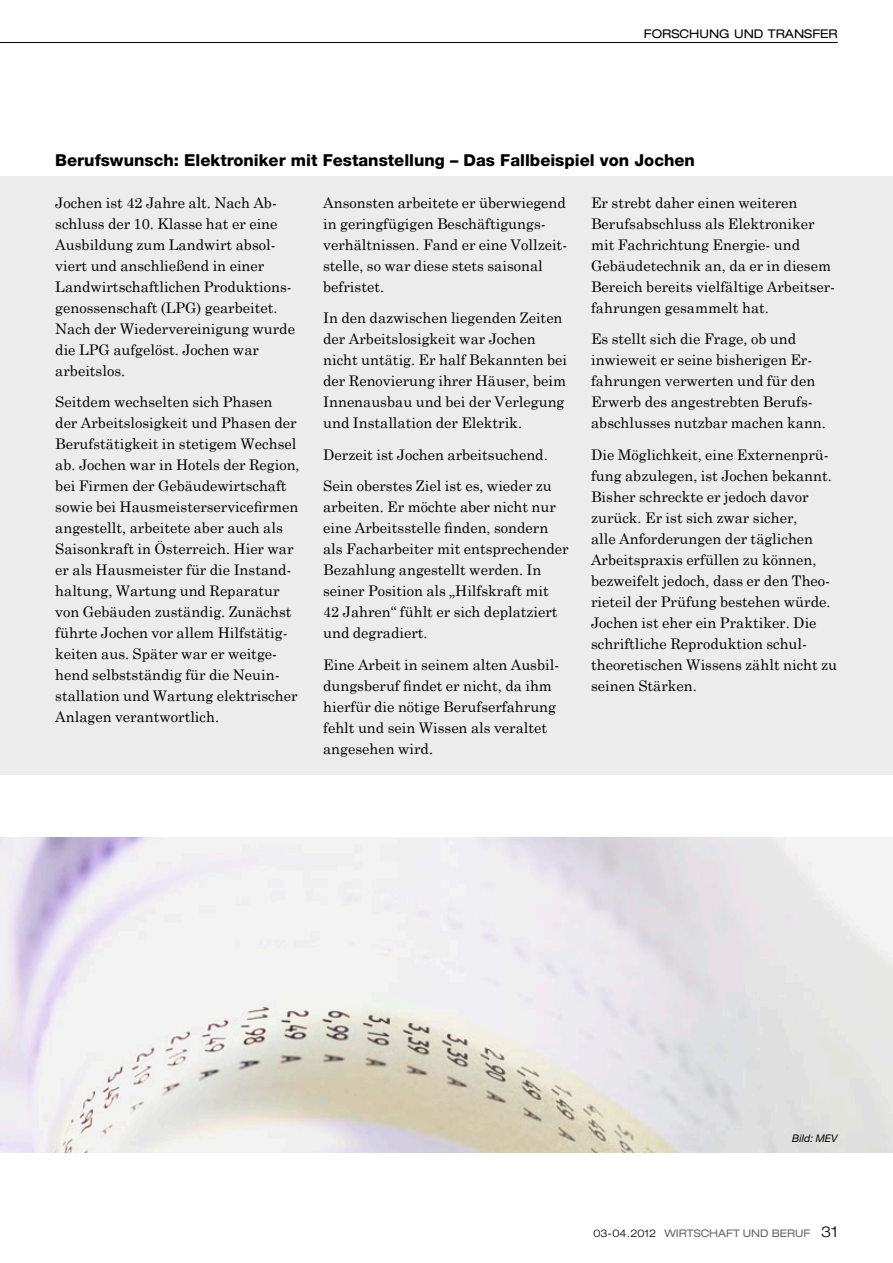
<style>
.page{position:relative;width:893px;height:1263px;background:#fff}
.page>*{position:absolute;margin:0;border:0;box-sizing:border-box;transform-origin:0 0}
.t1{font:800 16.5px "Helvetica Neue";color:#000}
.t2{font:14.7px/21px "Century Schoolbook";color:#000}
.t3{font:expanded 12px "Helvetica Neue";color:#000}
.t4{font:expanded 10.5px "Helvetica Neue";color:#676767}
.t5{font:italic 10.5px "Helvetica Neue";color:#000}
.s1{font-weight:300;color:#000}
.s2{font-weight:300;font-size:15px;color:#000}
</style>
<div class="page">
<hr style="left:0;top:42px;width:838px;height:1px;background:#000">
<div style="left:0;top:176px;width:893px;height:599px;background:#ececec"></div>
<img style="left:0;top:838px;width:893px;height:315px">
<p class="t3" style="left:644px;top:27px;width:195px">FORSCHUNG UND TRANSFER</p>
<p class="t1" style="left:55px;top:150px;width:641px">Berufswunsch: Elektroniker mit Festanstellung – Das Fallbeispiel von Jochen</p>
<p class="t2" style="left:55px;top:192px;width:241px">Jochen ist 42 Jahre alt. Nach Ab&shy;schluss der 10. Klasse hat er eine<br>Ausbildung zum Landwirt absol&shy;viert und anschließend in einer<br>Landwirtschaftlichen Produktions&shy;genossenschaft (LPG) gearbeitet.<br>Nach der Wiedervereinigung wurde die LPG aufgelöst. Jochen war arbeitslos.</p>
<p class="t2" style="left:55px;top:391px;width:246px">Seitdem wechselten sich Phasen<br>der Arbeitslosigkeit und Phasen der Berufstätigkeit in stetigem Wechsel ab. Jochen war in Hotels der Region, bei Firmen der Gebäudewirtschaft sowie bei Hausmeisterservicefirmen angestellt, arbeitete aber auch als Saisonkraft in Österreich. Hier war er als Hausmeister für die Instand&shy;haltung, Wartung und Reparatur von Gebäuden zuständig. Zunächst führte Jochen vor allem Hilfstätig&shy;keiten aus. Später war er weitge&shy;hend selbstständig für die Neuin&shy;stallation und Wartung elektrischer Anlagen verantwortlich.</p>
<p class="t2" style="left:323px;top:192px;width:246px">Ansonsten arbeitete er überwiegend in geringfügigen Beschäftigungs&shy;verhältnissen. Fand er eine Vollzeit&shy;stelle, so war diese stets saisonal befristet.</p>
<p class="t2" style="left:323px;top:307px;width:245px">In den dazwischen liegenden Zeiten der Arbeitslosigkeit war Jochen nicht untätig. Er half Bekannten bei der Renovierung ihrer Häuser, beim Innenausbau und bei der Verlegung und Installation der Elektrik.</p>
<p class="t2" style="left:323px;top:438px;width:230px;line-height:31.5px">Derzeit ist Jochen arbeitsuchend.<br>Sein oberstes Ziel ist es, wieder zu</p>
<p class="t2" style="left:323px;top:496px;width:247px">arbeiten. Er möchte aber nicht nur eine Arbeitsstelle finden, sondern als Facharbeiter mit entsprechender Bezahlung angestellt werden. In seiner Position als „Hilfskraft mit 42 Jahren“ fühlt er sich deplatziert und degradiert.</p>
<p class="t2" style="left:323px;top:654px;width:238px">Eine Arbeit in seinem alten Ausbil&shy;dungsberuf findet er nicht, da ihm hierfür die nötige Berufserfahrung fehlt und sein Wissen als veraltet angesehen wird.</p>
<p class="t2" style="left:591px;top:192px;width:246px">Er strebt daher einen weiteren Berufsabschluss als Elektroniker mit Fachrichtung Energie- und Gebäudetechnik an, da er in diesem Bereich bereits vielfältige Arbeitser&shy;fahrungen gesammelt hat.</p>
<p class="t2" style="left:591px;top:328px;width:236px">Es stellt sich die Frage, ob und inwieweit er seine bisherigen Er&shy;fahrungen verwerten und für den<br>Erwerb des angestrebten Berufs&shy;abschlusses nutzbar machen kann.</p>
<p class="t2" style="left:591px;top:444px;width:248px">Die Möglichkeit, eine Externenprü&shy;fung abzulegen, ist Jochen bekannt.<br>Bisher schreckte er jedoch davor zurück. Er ist sich zwar sicher,<br>alle Anforderungen der täglichen Arbeitspraxis erfüllen zu können, bezweifelt jedoch, dass er den Theo&shy;rieteil der Prüfung bestehen würde.<br>Jochen ist eher ein Praktiker. Die schriftliche Reproduktion schul&shy;theoretischen Wissens zählt nicht zu seinen Stärken.</p>
<p class="t5" style="left:792px;top:1132px;width:47px">Bild: MEV</p>
<p class="t4" style="left:593px;top:1227px;width:246px"><span class="s1">03-04.2012</span> WIRTSCHAFT UND BERUF <span class="s2">31</span></p>
</div>
